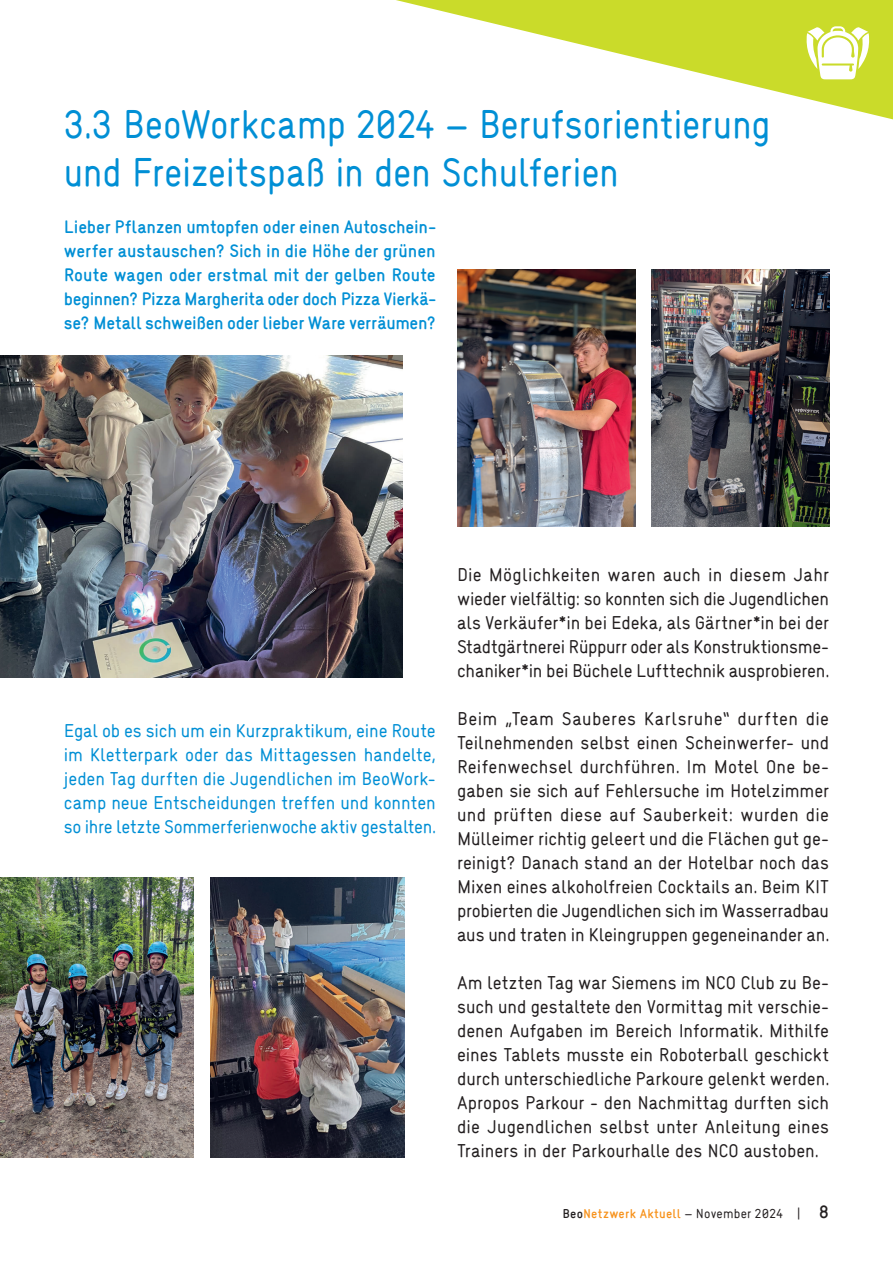
<style>
.page{position:relative;width:893px;height:1263px;background:#fff}
.page>*{position:absolute;margin:0;border:0;box-sizing:border-box;transform-origin:0 0}
.t1{font:39px/48px "stja";letter-spacing:-.01em;color:#008fd5;scale:.95 1}
.t2{font:18px/24px "stja";letter-spacing:-.01em;color:#231f20;text-align:justify}
.t3{font:700 18px/24px "stja";letter-spacing:-.02em;color:#008fd5;text-align:justify}
.t4{font:18px/24px "stja";letter-spacing:-.015em;color:#008fd5;text-align:justify}
.t5{font:700 12.75px "stja";letter-spacing:.02em;color:#f7931d}
.s1{color:#231f20}
.s2{font-weight:400;color:#231f20}
.s3{font-size:18px;color:#231f20}
</style>
<div class="page">
<img style="left:0;top:878px;width:194px;height:279px">
<img style="left:211px;top:878px;width:194px;height:279px">
<img style="left:457px;top:270px;width:178px;height:257px">
<img style="left:652px;top:270px;width:178px;height:257px">
<svg style="left:396px;top:0;width:497px;height:119px"></svg>
<svg style="left:805px;top:26px;width:66px;height:53px"></svg>
<img style="left:0;top:355px;width:403px;height:323px">
<h1 class="t1" style="left:64px;top:99px;width:746px">3.3 BeoWorkcamp 2024 – Berufsorientierung und Freizeitspaß in den Schulferien</h1>
<p class="t3" style="left:64px;top:214px;width:374px">Lieber Pflanzen umtopfen oder einen Autoschein&shy;werfer austauschen? Sich in die Höhe der grünen Route wagen oder erstmal mit der gelben Route beginnen? Pizza Margherita oder doch Pizza Vierkä&shy;se? Metall schweißen oder lieber Ware verräumen?</p>
<p class="t4" style="left:64px;top:718px;width:374px">Egal ob es sich um ein Kurzpraktikum, eine Route im Kletterpark oder das Mittagessen handelte, jeden Tag durften die Jugendlichen im BeoWork&shy;camp neue Entscheidungen treffen und konnten so ihre letzte Sommerferienwoche aktiv gestalten.</p>
<p class="t2" style="left:457px;top:562px;width:374px">Die Möglichkeiten waren auch in diesem Jahr wieder vielfältig: so konnten sich die Jugendlichen als Verkäufer*in bei Edeka, als Gärtner*in bei der Stadtgärtnerei Rüppurr oder als Konstruktionsme&shy;chaniker*in bei Büchele Lufttechnik ausprobieren.</p>
<p class="t2" style="left:457px;top:706px;width:374px">Beim „Team Sauberes Karlsruhe“ durften die Teilnehmenden selbst einen Scheinwerfer- und Reifenwechsel durchführen. Im Motel One be&shy;gaben sie sich auf Fehlersuche im Hotelzimmer und prüften diese auf Sauberkeit: wurden die Mülleimer richtig geleert und die Flächen gut ge&shy;reinigt? Danach stand an der Hotelbar noch das Mixen eines alkoholfreien Cocktails an. Beim KIT probierten die Jugendlichen sich im Wasserradbau aus und traten in Kleingruppen gegeneinander an.</p>
<p class="t2" style="left:457px;top:970px;width:374px">Am letzten Tag war Siemens im NCO Club zu Be&shy;such und gestaltete den Vormittag mit verschie&shy;denen Aufgaben im Bereich Informatik. Mithilfe eines Tablets musste ein Roboterball geschickt durch unterschiedliche Parkoure gelenkt werden.<br>Apropos Parkour - den Nachmittag durften sich die Jugendlichen selbst unter Anleitung eines Trainers in der Parkourhalle des NCO austoben.</p>
<p class="t5" style="left:562px;top:1205px;width:268px"><span class="s1">Beo</span>Netzwerk Aktuell <span class="s2">– November 2024 |</span> <span class="s3">8</span></p>
</div>
